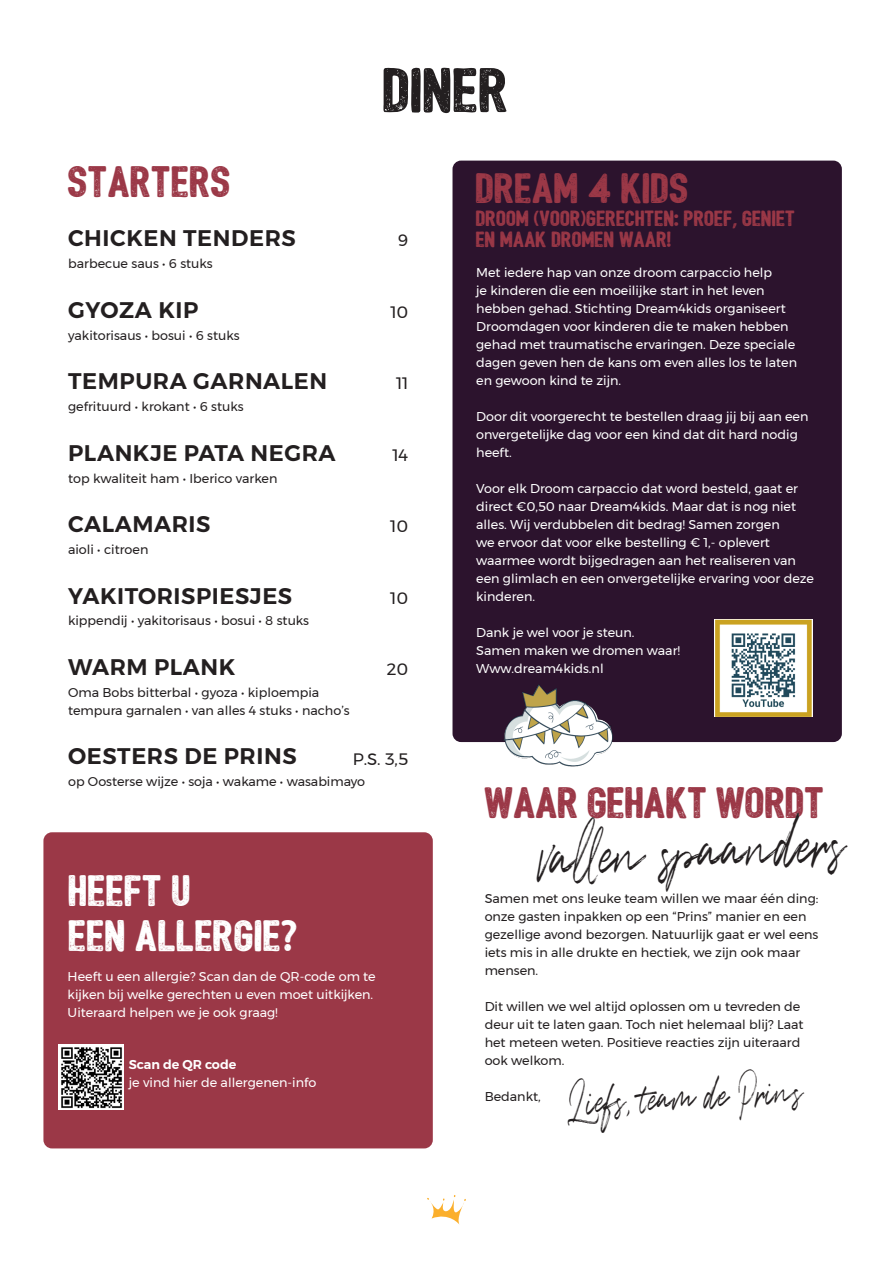
<style>
.page{position:relative;width:893px;height:1263px;background:#fff}
.page>*{position:absolute;margin:0;border:0;box-sizing:border-box;transform-origin:0 0}
.t1{font:79.8px "Quentin";color:#231f20;scale:.52 1}
.t2{font:60px "Bushcraft textured";color:#231f20}
.t3{font:49.5px "Quentin";color:#231f20;scale:.52 1}
.t4{font:42px "Bushcraft textured";letter-spacing:-.01em;color:#9b3847}
.Heading{font:42px "Bushcraft textured";color:#fff}
.Heading-2{font:40.5px "Bushcraft textured";color:#9b3847}
.Gerechtnaam{font:600 22.5px "Montserrat";letter-spacing:.025em;color:#231f20}
.Heading-3{font:21px/20.9px "Bushcraft textured";color:#9b3847}
.Prijs{font:16.5px "Montserrat";color:#231f20}
.Omschrijving{font:12.75px/18px "Montserrat";color:#fff}
.Omschrijving-2{font:12.75px/18px "Montserrat";color:#231f20}
.Omschrijving-3{font:600 12.75px "Montserrat";color:#fff}
</style>
<div class="page">
<svg style="left:427px;top:1195px;width:39px;height:30px"></svg>
<div style="left:43px;top:832px;width:390px;height:316px;background:#9b3847;border-radius:9px"></div>
<img style="left:58px;top:1045px;width:65px;height:65px">
<div style="left:452px;top:161px;width:390px;height:581px;background:#2c132d;border-radius:9px"></div>
<img style="left:485px;top:684px;width:152px;height:83px">
<img style="left:715px;top:619px;width:97px;height:97px">
<p class="t4" style="left:68px;top:164px;width:165px">STARTERS</p>
<p class="t2" style="left:383px;top:65px;width:128px">DINER</p>
<p class="Heading-2" style="left:476px;top:171px;width:215px">DREAM 4 KIDS</p>
<p class="Gerechtnaam" style="left:68px;top:221px;width:229px">CHICKEN TENDERS</p>
<p class="Prijs" style="left:398px;top:228px;width:12px">9</p>
<p class="Omschrijving-2" style="left:68px;top:254px;width:146px">barbecue saus ∙ 6 stuks</p>
<p class="Gerechtnaam" style="left:68px;top:292px;width:132px">GYOZA KIP</p>
<p class="Prijs" style="left:390px;top:299px;width:19px">10</p>
<p class="Omschrijving-2" style="left:68px;top:326px;width:173px">yakitorisaus ∙ bosui ∙ 6 stuks</p>
<p class="Gerechtnaam" style="left:68px;top:364px;width:261px">TEMPURA GARNALEN</p>
<p class="Prijs" style="left:396px;top:371px;width:14px">11</p>
<p class="Omschrijving-2" style="left:68px;top:397px;width:177px">gefrituurd ∙ krokant ∙ 6 stuks</p>
<p class="Gerechtnaam" style="left:68px;top:435px;width:269px">PLANKJE PATA NEGRA</p>
<p class="Prijs" style="left:392px;top:442px;width:17px">14</p>
<p class="Omschrijving-2" style="left:68px;top:469px;width:211px">top kwaliteit ham ∙ Iberico varken</p>
<p class="Gerechtnaam" style="left:68px;top:506px;width:144px">CALAMARIS</p>
<p class="Prijs" style="left:390px;top:514px;width:19px">10</p>
<p class="Omschrijving-2" style="left:68px;top:540px;width:82px">aioli ∙ citroen</p>
<p class="Gerechtnaam" style="left:68px;top:578px;width:226px">YAKITORISPIESJES</p>
<p class="Prijs" style="left:390px;top:585px;width:19px">10</p>
<p class="Omschrijving-2" style="left:68px;top:612px;width:243px">kippendij ∙ yakitorisaus ∙ bosui ∙ 8 stuks</p>
<p class="Gerechtnaam" style="left:68px;top:649px;width:169px">WARM PLANK</p>
<p class="Prijs" style="left:387px;top:657px;width:23px">20</p>
<p class="Omschrijving-2" style="left:68px;top:683px;width:253px">Oma Bobs bitterbal ∙ gyoza ∙ kiploempia</p>
<p class="Omschrijving-2" style="left:68px;top:701px;width:283px">tempura garnalen ∙ van alles 4 stuks ∙ nacho’s</p>
<p class="Gerechtnaam" style="left:68px;top:738px;width:230px">OESTERS DE PRINS</p>
<p class="Prijs" style="left:353px;top:746px;width:57px">P.S. 3,5</p>
<p class="Heading-3" style="left:476px;top:209px;width:321px">DROOM (VOOR)GERECHTEN: PROEF, GENIET<br>EN MAAK DROMEN WAAR!</p>
<p class="Omschrijving" style="left:476px;top:263px;width:322px">Met iedere hap van onze droom carpaccio help<br>je kinderen die een moeilijke start in het leven hebben gehad. Stichting Dream4kids organiseert Droomdagen voor kinderen die te maken hebben gehad met traumatische ervaringen. Deze speciale dagen geven hen de kans om even alles los te laten en gewoon kind te zijn.</p>
<p class="Omschrijving" style="left:476px;top:407px;width:334px">Door dit voorgerecht te bestellen draag jij bij aan een onvergetelijke dag voor een kind dat dit hard nodig heeft.</p>
<p class="Omschrijving" style="left:476px;top:479px;width:339px">Voor elk Droom carpaccio dat word besteld, gaat er direct €0,50 naar Dream4kids. Maar dat is nog niet alles. Wij verdubbelen dit bedrag! Samen zorgen<br>we ervoor dat voor elke bestelling € 1,- oplevert waarmee wordt bijgedragen aan het realiseren van een glimlach en een onvergetelijke ervaring voor deze kinderen.</p>
<p class="Omschrijving" style="left:476px;top:623px;width:205px">Dank je wel voor je steun.<br>Samen maken we dromen waar!<br>Www.dream4kids.nl</p>
<p class="Omschrijving-2" style="left:68px;top:772px;width:299px">op Oosterse wijze ∙ soja ∙ wakame ∙ wasabimayo</p>
<p class="t4" style="left:485px;top:785px;width:342px">WAAR GEHAKT WORDT</p>
<p class="t1" style="left:535px;top:803px;width:593px;rotate:-3deg">vall en spaanders</p>
<p class="Heading" style="left:69px;top:873px;width:124px">HEEFT U</p>
<p class="Heading" style="left:69px;top:918px;width:231px">EEN ALLERGIE?</p>
<p class="Omschrijving" style="left:68px;top:967px;width:310px">Heeft u een allergie? Scan dan de QR-code om te kijken bij welke gerechten u even moet uitkijken.</p>
<p class="Omschrijving" style="left:68px;top:1003px;width:212px">Uiteraard helpen we je ook graag!</p>
<p class="Omschrijving-3" style="left:129px;top:1054px;width:109px">Scan de QR code</p>
<p class="Omschrijving" style="left:129px;top:1073px;width:189px">je vind hier de allergenen-info</p>
<p class="t3" style="left:565px;top:1068px;width:455px;rotate:-3deg">Liefs, team de Prins</p>
<p class="Omschrijving-2" style="left:485px;top:889px;width:335px">Samen met ons leuke team willen we maar één ding: onze gasten inpakken op een “Prins” manier en een gezellige avond bezorgen. Natuurlijk gaat er wel eens iets mis in alle drukte en hectiek, we zijn ook maar mensen.</p>
<p class="Omschrijving-2" style="left:485px;top:997px;width:320px">Dit willen we wel altijd oplossen om u tevreden de deur uit te laten gaan. Toch niet helemaal blij? Laat het meteen weten. Positieve reacties zijn uiteraard ook welkom.</p>
<p class="Omschrijving-2" style="left:485px;top:1087px;width:58px">Bedankt,</p>
</div>
